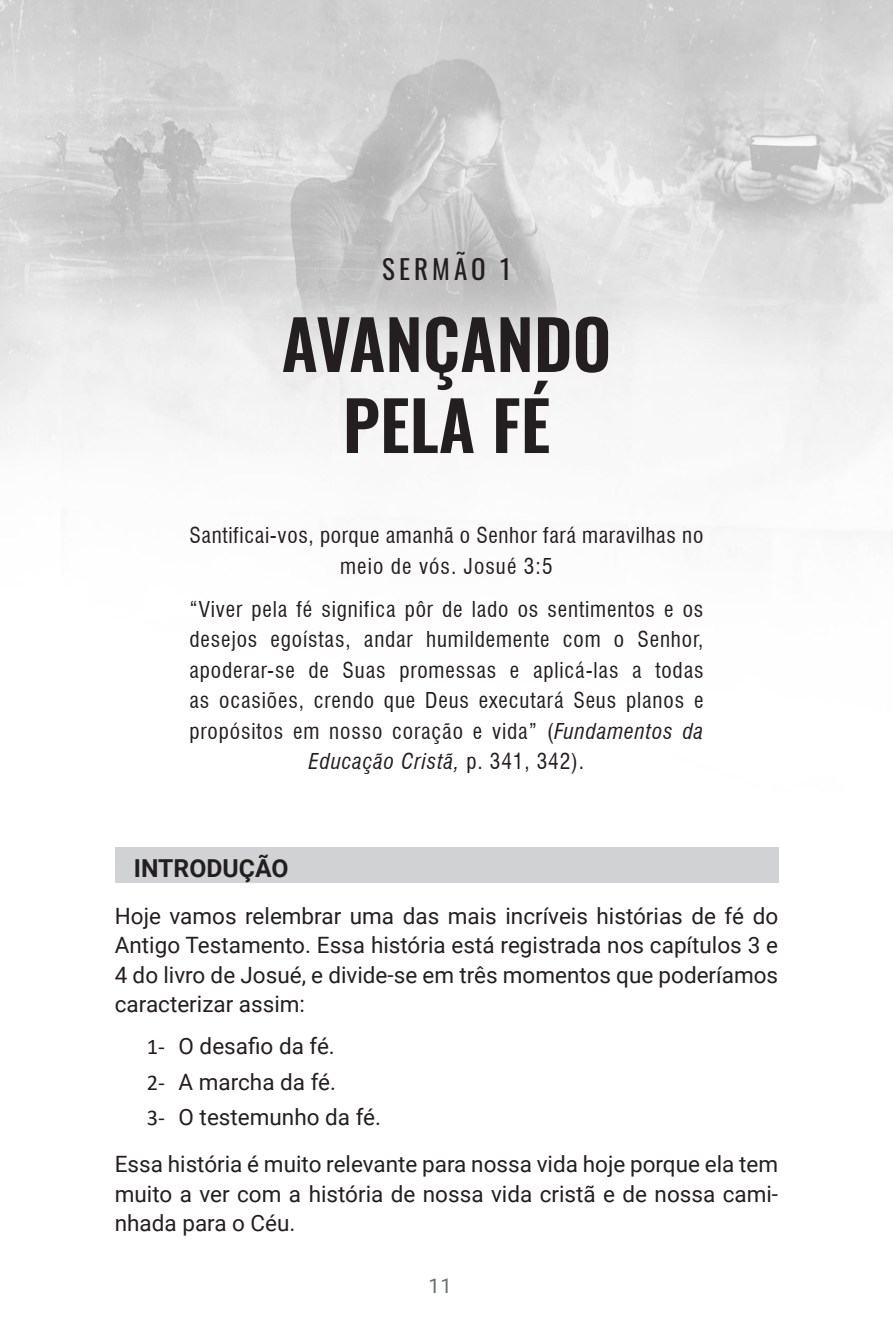
<style>
.page{position:relative;width:893px;height:1340px;background:#fff}
.page>*{position:absolute;margin:0;border:0;box-sizing:border-box;transform-origin:0 0}
.t1{font:600 67.5px/81px "Oswald";color:#231f20;text-align:center}
.t2{font:27px "Oswald";letter-spacing:.15em;color:#231f20}
.t3{font:700 24.75px "Roboto";color:#231f20}
.t4{font:22.5px/29.2px "Roboto";color:#231f20;text-align:justify}
.t5{font:condensed 21.38px/30.4px "Swiss 721 BT";letter-spacing:.04em;color:#231f20;text-align:center}
.t6{font:20.25px "Roboto";color:#6c6d70}
.s1{font-style:italic}
.s2{font-family:"Calibri"}
</style>
<div class="page">
<img style="left:0;top:0;width:893px;height:538px">
<div style="left:115px;top:847px;width:663px;height:36px;background:#d1d2d4"></div>
<p class="t2" style="left:382px;top:245px;width:130px">SERMÃO 1</p>
<h1 class="t1" style="left:282px;top:297px;width:331px">AVANÇANDO<br>PELA FÉ</h1>
<p class="t5" style="left:190px;top:520px;width:515px">Santificai-vos, porque amanhã o Senhor fará maravilhas no meio de vós. Josué 3:5</p>
<p class="t5" style="left:190px;top:594px;width:515px">“Viver pela fé significa pôr de lado os sentimentos e os desejos egoístas, andar humildemente com o Senhor, apoderar-se de Suas promessas e aplicá-las a todas as ocasiões, crendo que Deus executará Seus planos e propósitos em nosso coração e vida” (<span class="s1">Fundamentos da Educação Cristã,</span> p. 341, 342).</p>
<p class="t3" style="left:134px;top:850px;width:156px">INTRODUÇÃO</p>
<p class="t4" style="left:115px;top:900px;width:665px">Hoje vamos relembrar uma das mais incríveis histórias de fé do Antigo Testamento. Essa história está registrada nos capítulos 3 e 4 do livro de Josué, e divide-se em três momentos que poderíamos caracterizar assim:</p>
<p class="t4" style="left:147px;top:1027px;width:236px;line-height:35.6px;text-align:left"><span class="s2">1-</span> O desafio da fé.<br><span class="s2">2-</span> A marcha da fé.<br><span class="s2">3-</span> O testemunho da fé.</p>
<p class="t4" style="left:115px;top:1148px;width:665px">Essa história é muito relevante para nossa vida hoje porque ela tem muito a ver com a história de nossa vida cristã e de nossa cami&shy;nhada para o Céu.</p>
<p class="t6" style="left:428px;top:1271px;width:25px">11</p>
</div>
